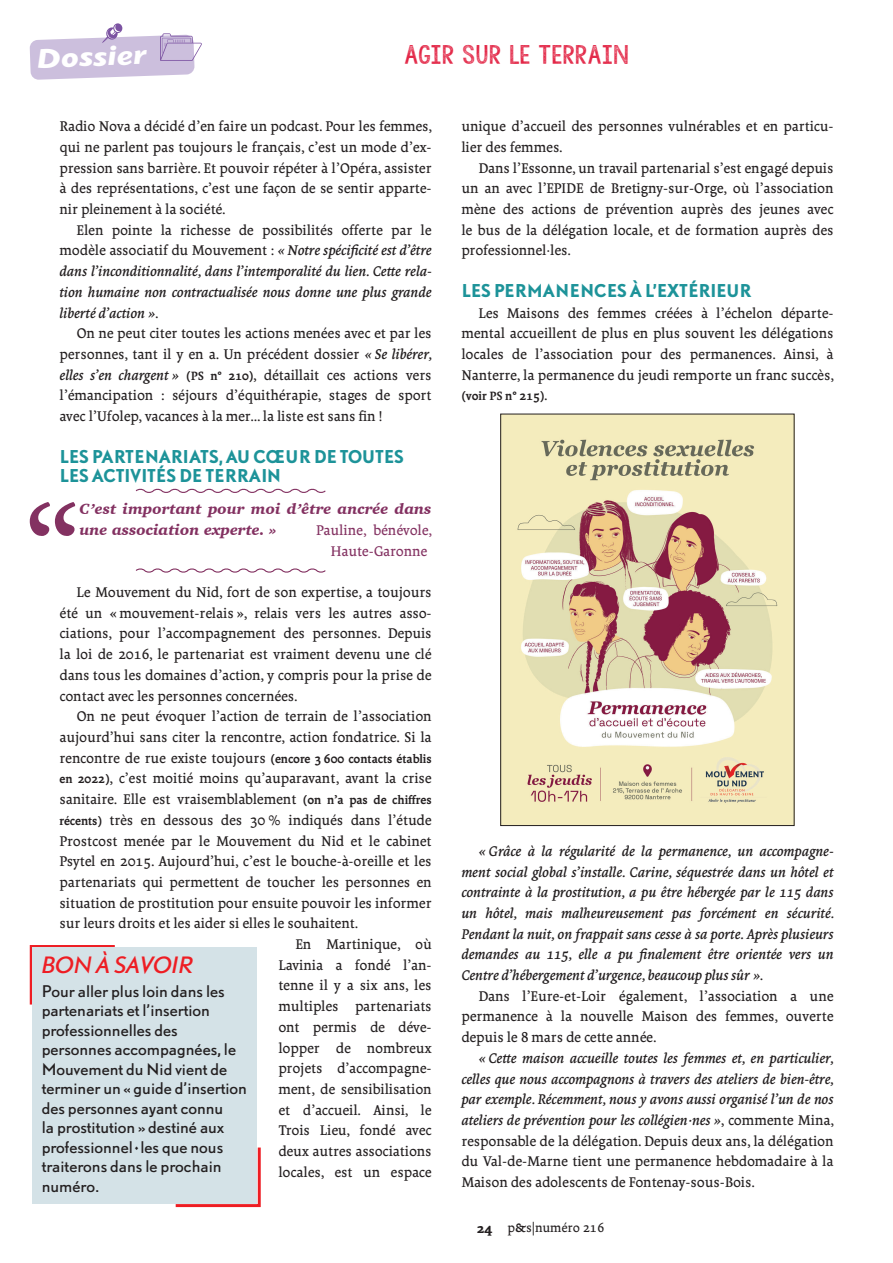
<style>
.page{position:relative;width:893px;height:1263px;background:#fff}
.page>*{position:absolute;margin:0;border:0;box-sizing:border-box;transform-origin:0 0}
.t1{font:italic 700 28.5px "Today SB";color:#fff;scale:1.2 1}
.t2{font:21px "KG Allof Me";color:#e32747;scale:1.2 1}
.t3{font:italic 21px "DTL Nobel T";color:#ee1d23}
.t4{font:700 16.5px/19.8px "DTL Nobel T";color:#1d9399;scale:.95 1}
.t5{font:15px/20.7px "Borges Gris";color:#231f20;text-align:justify}
.t6{font:italic 15px/20.7px "Borges Gris";color:#231f20;text-align:justify}
.t7{font:15px/19.5px "DTL Nobel T";color:#231f20}
.t8{font:italic 900 15px/20.7px "Charter";color:#833161}
.t9{font:15px/20.7px "Borges Gris";color:#833161}
.t10{font:13.5px "Borges Gris";color:#231f20}
.t11{font:12.75px "Borges Negra";color:#231f20}
.s1{font-style:normal}
.s2{font-style:italic}
.s3{font-family:"Borges Negra";font-size:12.75px}
.s4{font-family:"Borges Gris";font-size:15px}
.s5{font-family:"Borges Super Negra"}
.s6{font-family:"Borges Negra"}
</style>
<div class="page">
<svg style="left:30px;top:23px;width:172px;height:57px"></svg>
<svg style="left:135px;top:488px;width:191px;height:5px"></svg>
<svg style="left:135px;top:568px;width:191px;height:5px"></svg>
<svg style="left:30px;top:502px;width:45px;height:34px"></svg>
<svg style="left:29px;top:945px;width:89px;height:60px"></svg>
<svg style="left:175px;top:1147px;width:86px;height:61px"></svg>
<div style="left:32px;top:948px;width:225px;height:256px;background:#d4e2e7"></div>
<img style="left:502px;top:416px;width:291px;height:408px">
<div style="left:500px;top:414px;width:295px;height:412px;border:1px solid #231f20"></div>
<h1 class="t1" style="left:38px;top:43px;width:93px;rotate:-2deg">Dossier</h1>
<h2 class="t2" style="left:404px;top:41px;width:189px">AGIR SUR LE TERRAIN</h2>
<p class="t5" style="left:60px;top:117px;width:374px">Radio Nova a décidé d’en faire un podcast. Pour les femmes, qui ne parlent pas toujours le français, c’est un mode d’ex&shy;pression sans barrière. Et pouvoir répéter à l’Opéra, assister à des représentations, c’est une façon de se sentir apparte&shy;nir pleinement à la société.</p>
<p class="t6" style="left:60px;top:221px;width:374px;text-indent:17px"><span class="s1">Elen pointe la richesse de possibilités offerte par le modèle associatif du Mouvement :</span> « Notre spécificité est d’être dans l’inconditionnalité, dans l’intemporalité du lien. Cette rela&shy;tion humaine non contractualisée nous donne une plus grande liberté d’action »<span class="s1">.</span></p>
<p class="t5" style="left:60px;top:324px;width:374px;text-indent:17px">On ne peut citer toutes les actions menées avec et par les personnes, tant il y en a. Un précédent dossier <span class="s2">« Se libérer, elles s’en chargent »</span> <span class="s3">(PS n° 210)</span>, détaillait ces actions vers l’émancipation : séjours d’équithérapie, stages de sport avec l’Ufolep, vacances à la mer... la liste est sans fin !</p>
<p class="t4" style="left:60px;top:446px;width:364px">LES PARTENARIATS, AU CŒUR DE TOUTES<br>LES ACTIVITÉS DE TERRAIN</p>
<p class="t8" style="left:79px;top:498px;width:354px">C’est important pour moi d’être ancrée dans une association experte. »</p>
<p class="t9" style="left:330px;top:521px;width:103px;text-indent:-14px">Pauline, bénévole,<br>Haute-Garonne</p>
<p class="t5" style="left:60px;top:583px;width:374px;text-indent:17px">Le Mouvement du Nid, fort de son expertise, a toujours été un « mouvement-relais », relais vers les autres asso&shy;ciations, pour l’accompagnement des personnes. Depuis la loi de 2016, le partenariat est vraiment devenu une clé dans tous les domaines d’action, y compris pour la prise de contact avec les personnes concernées.</p>
<p class="t5" style="left:77px;top:707px;width:357px">On ne peut évoquer l’action de terrain de l’association</p>
<p class="t5" style="left:60px;top:728px;width:374px">aujourd’hui sans citer la rencontre, action fondatrice. Si la</p>
<p class="t5" style="left:60px;top:749px;width:374px">rencontre de rue existe toujours <span class="s3">(encore 3 600 contacts établis</span></p>
<p class="t5" style="left:60px;top:770px;width:374px"><span class="s3">en 2022)</span>, c’est moitié moins qu’auparavant, avant la crise</p>
<p class="t5" style="left:60px;top:790px;width:374px">sanitaire. Elle est vraisemblablement <span class="s3">(on n’a pas de chiffres</span></p>
<p class="t5" style="left:60px;top:811px;width:374px"><span class="s3">récents)</span> très en dessous des 30 % indiqués dans l’étude</p>
<p class="t5" style="left:60px;top:832px;width:374px">Prostcost menée par le Mouvement du Nid et le cabinet</p>
<p class="t5" style="left:60px;top:852px;width:374px">Psytel en 2015. Aujourd’hui, c’est le bouche-à-oreille et les</p>
<p class="t5" style="left:60px;top:873px;width:374px">partenariats qui permettent de toucher les personnes en</p>
<p class="t5" style="left:60px;top:894px;width:374px">situation de prostitution pour ensuite pouvoir les informer</p>
<p class="t5" style="left:60px;top:914px;width:300px">sur leurs droits et les aider si elles le souhaitent.</p>
<p class="t5" style="left:295px;top:935px;width:138px">En Martinique, où</p>
<p class="t5" style="left:278px;top:956px;width:155px">Lavinia a fondé l’an-</p>
<p class="t5" style="left:278px;top:977px;width:155px">tenne il y a six ans, les</p>
<p class="t5" style="left:278px;top:997px;width:155px">multiples partenariats</p>
<p class="t5" style="left:278px;top:1018px;width:155px">ont permis de déve-</p>
<p class="t5" style="left:278px;top:1039px;width:155px">lopper de nombreux</p>
<p class="t5" style="left:278px;top:1059px;width:155px">projets d’accompagne-</p>
<p class="t5" style="left:278px;top:1080px;width:155px">ment, de sensibilisation</p>
<p class="t5" style="left:278px;top:1101px;width:155px">et d’accueil. Ainsi, le</p>
<p class="t5" style="left:278px;top:1121px;width:155px">Trois Lieu, fondé avec</p>
<p class="t5" style="left:278px;top:1142px;width:155px">deux autres associations</p>
<p class="t5" style="left:278px;top:1163px;width:155px">locales, est un espace</p>
<h2 class="t3" style="left:42px;top:950px;width:154px">BON À SAVOIR</h2>
<p class="t7" style="left:42px;top:981px;width:207px">Pour aller plus loin dans les partenariats et l’insertion professionnelles des personnes accompagnées, le<br>Mouvement du Nid vient de terminer un « guide d’insertion des personnes ayant connu<br>la prostitution » destiné aux professionnel·les que nous traiterons dans le prochain numéro.</p>
<p class="t5" style="left:461px;top:117px;width:374px">unique d’accueil des personnes vulnérables et en particu&shy;lier des femmes.</p>
<p class="t5" style="left:461px;top:159px;width:374px;text-indent:17px">Dans l’Essonne, un travail partenarial s’est engagé depuis un an avec l’EPIDE de Bretigny-sur-Orge, où l’association mène des actions de prévention auprès des jeunes avec le bus de la délégation locale, et de formation auprès des professionnel·les.</p>
<p class="t4" style="left:461px;top:280px;width:307px">LES PERMANENCES À L’EXTÉRIEUR</p>
<p class="t5" style="left:461px;top:304px;width:374px;text-indent:17px">Les Maisons des femmes créées à l’échelon départe&shy;mental accueillent de plus en plus souvent les délégations locales de l’association pour des permanences. Ainsi, à Nanterre, la permanence du jeudi remporte un franc succès,</p>
<p class="t11" style="left:461px;top:391px;width:88px">(voir PS n° 215)<span class="s4">.</span></p>
<p class="t6" style="left:461px;top:842px;width:374px;text-indent:17px">« Grâce à la régularité de la permanence, un accompagne&shy;ment social global s’installe. Carine, séquestrée dans un hôtel et contrainte à la prostitution, a pu être hébergée par le 115 dans un hôtel, mais malheureusement pas forcément en sécurité.<br>Pendant la nuit, on frappait sans cesse à sa porte. Après plusieurs demandes au 115, elle a pu finalement être orientée vers un Centre d’hébergement d’urgence, beaucoup plus sûr »<span class="s1">.</span></p>
<p class="t5" style="left:461px;top:987px;width:374px;text-indent:17px">Dans l’Eure-et-Loir également, l’association a une permanence à la nouvelle Maison des femmes, ouverte depuis le 8 mars de cette année.</p>
<p class="t6" style="left:461px;top:1049px;width:374px;text-indent:17px">« Cette maison accueille toutes les femmes et, en particulier, celles que nous accompagnons à travers des ateliers de bien-être, par exemple. Récemment, nous y avons aussi organisé l’un de nos ateliers de prévention pour les collégien·nes »<span class="s1">, commente Mina, responsable de la délégation. Depuis deux ans, la délégation du Val-de-Marne tient une permanence hebdomadaire à la Maison des adolescents de Fontenay-sous-Bois.</span></p>
<p class="t10" style="left:477px;top:1222px;width:129px"><span class="s5">24</span> p<span class="s6">&amp;</span>s|numéro 216</p>
</div>
